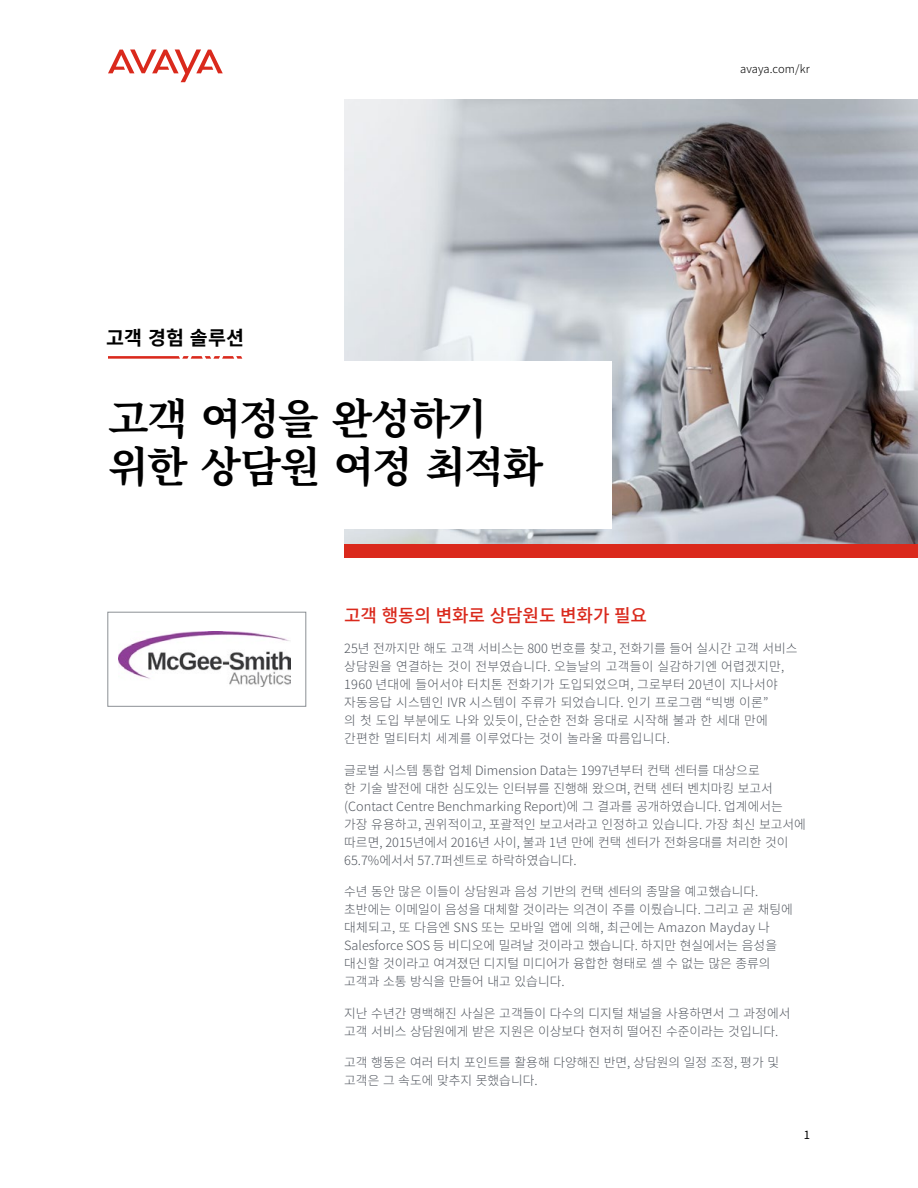
<style>
.page{position:relative;width:918px;height:1188px;background:#fff}
.page>*{position:absolute;margin:0;border:0;box-sizing:border-box;transform-origin:0 0}
.t1{font:700 42px/48px "Noto Serif CJ Kkr";letter-spacing:-.035em;color:#000}
.t2{font:700 19.5px "Noto Sans CJ Kkr";letter-spacing:.01em;color:#000}
.t3{font:500 18px "Noto Sans CJ Kkr";letter-spacing:-.01em;color:#da291c}
.t4{font:300 12.75px/18px "Noto Sans CJ Kkr";color:#535860}
.t5{font:300 12.75px/18px "Noto Sans CJ Kkr";letter-spacing:.02em;color:#535860}
.t6{font:300 11.25px "Noto Sans CJ Kkr";letter-spacing:.01em;color:#000}
.t7{font:11.25px "Noto Sans CJ Kkr";color:#000}
</style>
<div class="page">
<img style="left:344px;top:99px;width:574px;height:445px">
<svg style="left:108px;top:356px;width:134px;height:3px"></svg>
<svg style="left:108px;top:49px;width:115px;height:33px"></svg>
<div style="left:344px;top:545px;width:574px;height:13px;background:#da291c"></div>
<div style="left:0;top:362px;width:612px;height:167px;background:#fff"></div>
<div style="left:108px;top:612px;width:198px;height:94px;border:1px solid #8c9095"></div>
<img style="left:119px;top:632px;width:171px;height:55px">
<h2 class="t2" style="left:106px;top:327px;width:140px">고객 경험 솔루션</h2>
<h1 class="t1" style="left:108px;top:395px;width:437px">고객 여정을 완성하기 위한 상담원 여정 최적화</h1>
<p class="t6" style="left:740px;top:62px;width:71px">avaya.com/kr</p>
<h3 class="t3" style="left:344px;top:605px;width:304px">고객 행동의 변화로 상담원도 변화가 필요</h3>
<p class="t5" style="left:344px;top:640px;width:455px">25년 전까지만 해도 고객 서비스는 800 번호를 찾고, 전화기를 들어 실시간 고객 서비스 상담원을 연결하는 것이 전부였습니다. 오늘날의 고객들이 실감하기엔 어렵겠지만, 1960 년대에 들어서야 터치톤 전화기가 도입되었으며, 그로부터 20년이 지나서야 자동응답 시스템인 IVR 시스템이 주류가 되었습니다. 인기 프로그램 “빅뱅 이론”<br>의 첫 도입 부분에도 나와 있듯이, 단순한 전화 응대로 시작해 불과 한 세대 만에 간편한 멀티터치 세계를 이루었다는 것이 놀라울 따름입니다.</p>
<p class="t4" style="left:344px;top:761px;width:463px">글로벌 시스템 통합 업체 Dimension Data는 1997년부터 컨택 센터를 대상으로<br>한 기술 발전에 대한 심도있는 인터뷰를 진행해 왔으며, 컨택 센터 벤치마킹 보고서 (Contact Centre Benchmarking Report)에 그 결과를 공개하였습니다. 업계에서는 가장 유용하고, 권위적이고, 포괄적인 보고서라고 인정하고 있습니다. 가장 최신 보고서에 따르면, 2015년에서 2016년 사이, 불과 1년 만에 컨택 센터가 전화응대를 처리한 것이 65.7%에서서 57.7퍼센트로 하락하였습니다.</p>
<p class="t4" style="left:344px;top:883px;width:450px">수년 동안 많은 이들이 상담원과 음성 기반의 컨택 센터의 종말을 예고했습니다. 초반에는 이메일이 음성을 대체할 것이라는 의견이 주를 이뤘습니다. 그리고 곧 채팅에 대체되고, 또 다음엔 SNS 또는 모바일 앱에 의해, 최근에는 Amazon Mayday 나 Salesforce SOS 등 비디오에 밀려날 것이라고 했습니다. 하지만 현실에서는 음성을 대신할 것이라고 여겨졌던 디지털 미디어가 융합한 형태로 셀 수 없는 많은 종류의 고객과 소통 방식을 만들어 내고 있습니다.</p>
<p class="t4" style="left:344px;top:1005px;width:448px">지난 수년간 명백해진 사실은 고객들이 다수의 디지털 채널을 사용하면서 그 과정에서 고객 서비스 상담원에게 받은 지원은 이상보다 현저히 떨어진 수준이라는 것입니다.</p>
<p class="t4" style="left:344px;top:1054px;width:436px">고객 행동은 여러 터치 포인트를 활용해 다양해진 반면, 상담원의 일정 조정, 평가 및 고객은 그 속도에 맞추지 못했습니다.</p>
<p class="t7" style="left:804px;top:1128px;width:8px">1</p>
</div>
